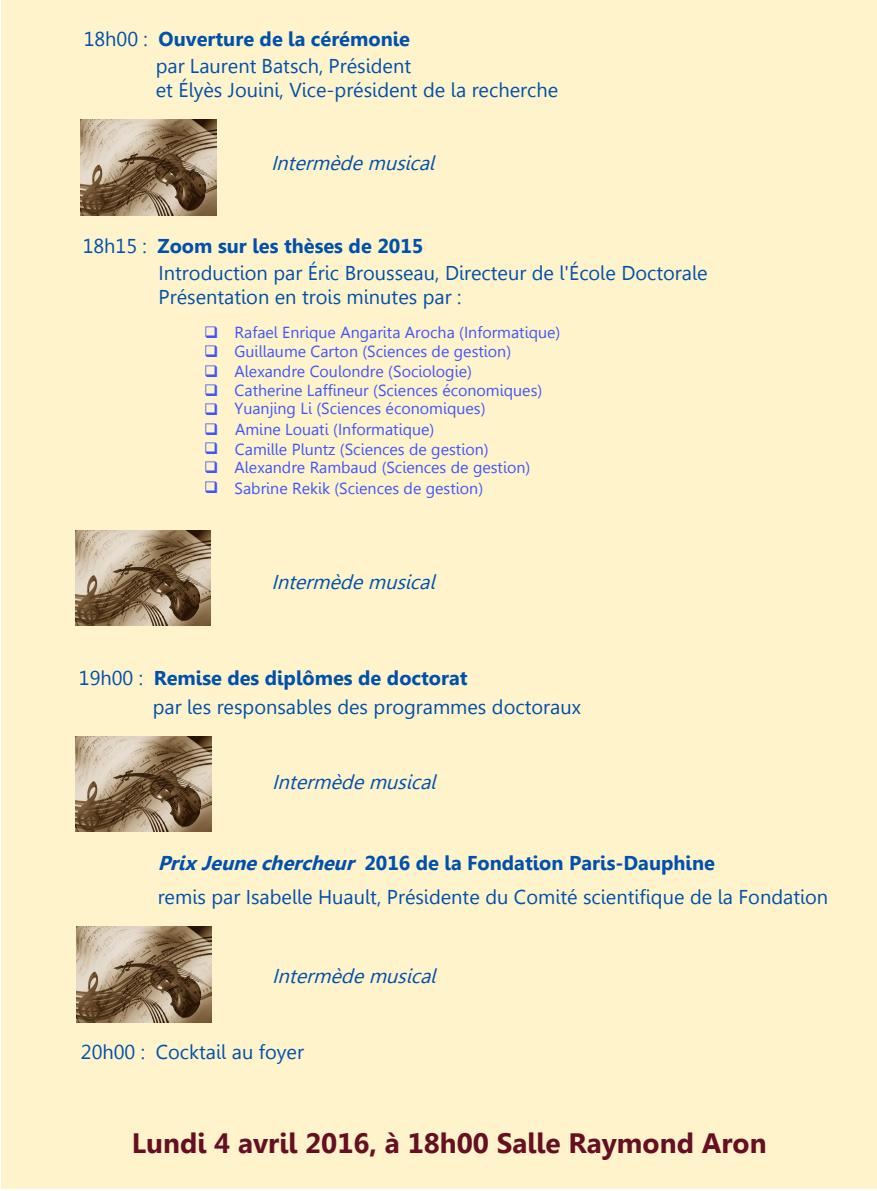
<style>
.page{position:relative;width:877px;height:1191px;background:#fff}
.page>*{position:absolute;margin:0;border:0;box-sizing:border-box;transform-origin:0 0}
.t1{font:700 28px "Gisha";color:#670f22}
.t2{font:20px/27.4px "Gisha";color:#0050ae}
.t3{font:italic 20px "Gisha";color:#0050ae}
.t4{font:700 20px "Gisha";color:#0050ae}
.t5{font:16px "Gisha";color:#4055ff}
.t6{font:16px/19.4px "Wingdings";color:#4055ff;text-align:justify}
.s1{font-weight:700}
.s2{font-weight:400}
.s3{font-style:inherit}
.s4{font-weight:700;font-style:italic}
</style>
<div class="page">
<div style="left:2px;top:0;width:874px;height:1188px;background:#fef3ca"></div>
<img style="left:81px;top:120px;width:135px;height:95px">
<img style="left:76px;top:927px;width:135px;height:95px">
<img style="left:76px;top:736px;width:135px;height:96px">
<img style="left:75px;top:530px;width:136px;height:96px">
<p class="t2" style="left:84px;top:25px;width:329px;text-align:right">18h00 : <span class="s1">Ouverture de la cérémonie </span>par Laurent Batsch, Président</p>
<p class="t2" style="left:156px;top:76px;width:404px">et Élyès Jouini, Vice-président de la recherche</p>
<p class="t3" style="left:271px;top:152px;width:171px">Intermèdemusical</p>
<p class="t4" style="left:83px;top:234px;width:342px"><span class="s2">18h15 :</span> Zoom sur les thèses de 2015</p>
<p class="t2" style="left:158px;top:261px;width:550px;line-height:24px">Introduction par Éric Brousseau, Directeur de l'École Doctorale<br>Présentation en trois minutes par :</p>
<p class="t5" style="left:204px;top:323px;width:357px">❑ Rafael Enrique Angarita Arocha (Informatique)</p>
<p class="t5" style="left:204px;top:342px;width:308px">❑ Guillaume Carton (Sciences de gestion)</p>
<p class="t5" style="left:204px;top:362px;width:269px">❑ Alexandre Coulondre (Sociologie)</p>
<p class="t5" style="left:204px;top:381px;width:339px">❑ Catherine Laffineur (Sciences économiques)</p>
<p class="t6" style="left:204px;top:400px;width:16px">❑ ❑ ❑</p>
<p class="t5" style="left:204px;top:458px;width:327px">❑ Alexandre Rambaud (Sciences de gestion)</p>
<p class="t5" style="left:234px;top:399px;width:252px">Yuanjing Li (Sciences économiques)</p>
<p class="t5" style="left:235px;top:420px;width:201px">Amine Louati (Informatique)</p>
<p class="t5" style="left:235px;top:440px;width:255px">Camille Pluntz (Sciences de gestion)</p>
<p class="t5" style="left:234px;top:479px;width:250px">Sabrine Rekik (Sciences de gestion)</p>
<p class="t3" style="left:271px;top:570px;width:171px">Intermèdemusical</p>
<p class="t4" style="left:79px;top:666px;width:390px"><span class="s2">19h00 :</span> Remise des diplômes <span class="s3">de doctorat</span></p>
<p class="t2" style="left:153px;top:693px;width:429px">par les responsables des programmes doctoraux</p>
<p class="t3" style="left:272px;top:771px;width:171px">Intermèdemusical</p>
<p class="t2" style="left:158px;top:846px;width:671px;line-height:34.2px"><span class="s4">PrixJeunechercheur</span> <span class="s1">2016 de la Fondation Paris-Dauphine<br></span>remis par Isabelle Huault, Présidente du Comité scientifique de la Fondation</p>
<p class="t3" style="left:272px;top:964px;width:171px">Intermèdemusical</p>
<p class="t2" style="left:81px;top:1038px;width:224px">20h00 : Cocktail au foyer</p>
<h1 class="t1" style="left:132px;top:1127px;width:636px">Lundi 4 avril 2016, à 18h00 Salle Raymond Aron</h1>
</div>
